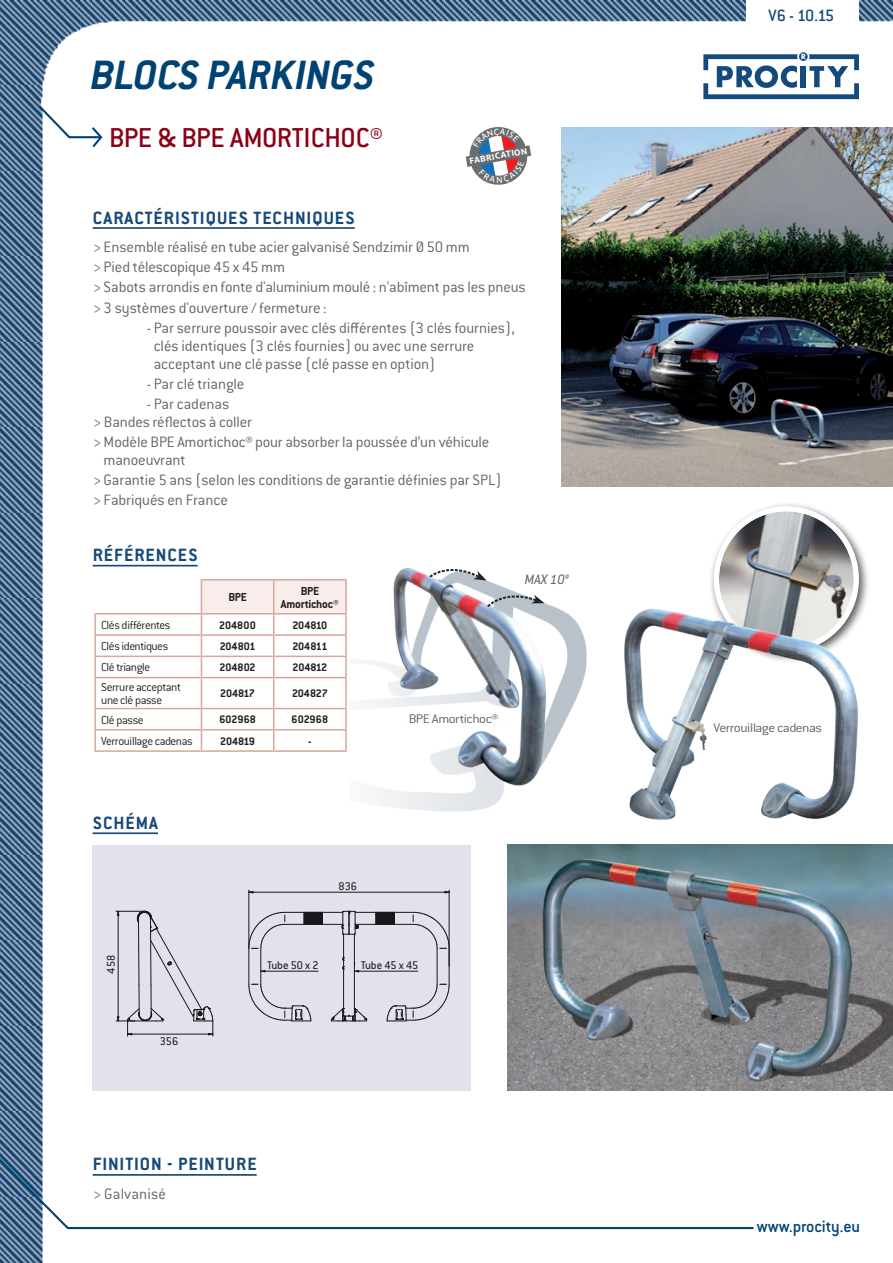
<style>
.page{position:relative;width:893px;height:1263px;background:#fff}
.page>*{position:absolute;margin:0;border:0;box-sizing:border-box;transform-origin:0 0}
.t1{font:italic 700 45px "Conduit ITC Pro";color:#004372}
.t2{font:500 30px "Conduit ITC Pro";letter-spacing:-.01em;color:#8a0116}
.t3{font:700 19.5px "Conduit ITC Pro";letter-spacing:.05em;color:#16497a}
.t4{font:500 18px "Conduit ITC Pro";letter-spacing:-.01em;color:#004372}
.t5{font:500 18px "Conduit ITC Pro";color:#16497a}
.t6{font:300 16.5px/20.1px "Conduit ITC Pro";letter-spacing:-.005em;color:#636366}
.t7{font:italic 15px "Conduit ITC Pro";color:#69696c}
.t8{font:300 13.65px "Conduit ITC Pro";letter-spacing:-.035em;color:#636366;scale:1.1 1}
.t9{font:300 12.75px/13.5px "Conduit ITC Pro";letter-spacing:-.035em;color:#231f20}
.t10{font:700 12.75px/12.8px "Conduit ITC Pro";letter-spacing:-.025em;color:#231f20;text-align:center}
.t11{font:12.3px "Conduit ITC Pro";color:#1a171b}
.t12{font:700 12px "Conduit ITC Pro";color:#231f20}
.t13{font:700 8.4px "Parisine";color:#fff}
</style>
<div class="page">
<img style="left:0;top:0;width:893px;height:1263px">
<hr style="left:67px;top:1227px;width:686px;height:2px;background:#004372">
<svg style="left:0;top:1156px;width:71px;height:75px"></svg>
<svg style="left:703px;top:52px;width:156px;height:47px"></svg>
<img style="left:349px;top:554px;width:251px;height:269px">
<svg style="left:486px;top:589px;width:58px;height:19px"></svg>
<svg style="left:428px;top:561px;width:59px;height:19px"></svg>
<hr style="left:93px;top:1174px;width:164px;height:2px;background:#16497a">
<hr style="left:93px;top:227px;width:262px;height:2px;background:#16497a">
<hr style="left:69px;top:136px;width:32px;height:2px;background:#004372">
<svg style="left:37px;top:103px;width:36px;height:38px"></svg>
<svg style="left:90px;top:125px;width:14px;height:25px"></svg>
<img style="left:507px;top:845px;width:386px;height:245px">
<img style="left:561px;top:128px;width:332px;height:359px">
<div style="left:746px;top:0;width:113px;height:29px;background:#fff"></div>
<hr style="left:93px;top:565px;width:105px;height:1px;background:#16497a">
<hr style="left:201px;top:579px;width:73px;height:1px;background:#d8a69b">
<hr style="left:274px;top:579px;width:73px;height:1px;background:#d8a69b">
<hr style="left:345px;top:580px;width:2px;height:33px;background:#d8a69b">
<hr style="left:274px;top:613px;width:73px;height:1px;background:#d8a69b">
<hr style="left:345px;top:614px;width:2px;height:20px;background:#d8a69b">
<hr style="left:274px;top:634px;width:73px;height:2px;background:#d8a69b">
<hr style="left:345px;top:636px;width:2px;height:20px;background:#d8a69b">
<hr style="left:274px;top:656px;width:73px;height:1px;background:#d8a69b">
<hr style="left:345px;top:657px;width:2px;height:20px;background:#d8a69b">
<hr style="left:201px;top:677px;width:73px;height:1px;background:#d8a69b">
<hr style="left:274px;top:677px;width:73px;height:1px;background:#d8a69b">
<hr style="left:273px;top:678px;width:1px;height:30px;background:#d8a69b">
<hr style="left:345px;top:678px;width:2px;height:30px;background:#d8a69b">
<hr style="left:201px;top:708px;width:73px;height:1px;background:#d8a69b">
<hr style="left:274px;top:708px;width:73px;height:1px;background:#d8a69b">
<hr style="left:345px;top:709px;width:2px;height:20px;background:#d8a69b">
<hr style="left:201px;top:729px;width:73px;height:1px;background:#d8a69b">
<hr style="left:274px;top:729px;width:73px;height:1px;background:#d8a69b">
<svg style="left:273px;top:709px;width:1px;height:41px"></svg>
<hr style="left:345px;top:730px;width:2px;height:20px;background:#d8a69b">
<hr style="left:201px;top:750px;width:73px;height:2px;background:#d8a69b">
<hr style="left:274px;top:750px;width:73px;height:2px;background:#d8a69b">
<hr style="left:94px;top:613px;width:107px;height:1px;background:#d8a69b">
<hr style="left:94px;top:614px;width:2px;height:20px;background:#d8a69b">
<hr style="left:94px;top:634px;width:107px;height:2px;background:#d8a69b">
<hr style="left:94px;top:636px;width:2px;height:20px;background:#d8a69b">
<hr style="left:94px;top:656px;width:107px;height:1px;background:#d8a69b">
<hr style="left:94px;top:657px;width:2px;height:20px;background:#d8a69b">
<svg style="left:201px;top:580px;width:145px;height:97px"></svg>
<hr style="left:94px;top:677px;width:107px;height:1px;background:#d8a69b">
<hr style="left:94px;top:678px;width:2px;height:30px;background:#d8a69b">
<hr style="left:201px;top:678px;width:1px;height:30px;background:#d8a69b">
<hr style="left:94px;top:708px;width:107px;height:1px;background:#d8a69b">
<hr style="left:94px;top:709px;width:2px;height:20px;background:#d8a69b">
<hr style="left:94px;top:729px;width:107px;height:1px;background:#d8a69b">
<hr style="left:94px;top:730px;width:2px;height:20px;background:#d8a69b">
<svg style="left:201px;top:709px;width:1px;height:41px"></svg>
<hr style="left:94px;top:750px;width:107px;height:2px;background:#d8a69b">
<div style="left:93px;top:845px;width:378px;height:246px;background:#e1e2eb"></div>
<hr style="left:93px;top:832px;width:65px;height:2px;background:#16497a">
<div style="left:708px;top:501px;width:162px;height:162px;background:#231f20;opacity:.75"></div>
<img style="left:719px;top:511px;width:135px;height:136px;border-radius:68px">
<div style="left:714px;top:506px;width:145px;height:146px;border:5px solid #fff;border-radius:50%"></div>
<img style="left:598px;top:592px;width:282px;height:261px">
<hr style="left:343px;top:934px;width:1px;height:82px;background:#1a171b">
<hr style="left:354px;top:934px;width:1px;height:82px;background:#1a171b">
<svg style="left:331px;top:1007px;width:36px;height:14px"></svg>
<svg style="left:387px;top:984px;width:63px;height:37px"></svg>
<hr style="left:437px;top:948px;width:1px;height:36px;background:#1a171b">
<hr style="left:449px;top:948px;width:1px;height:36px;background:#1a171b">
<hr style="left:260px;top:948px;width:1px;height:36px;background:#1a171b">
<hr style="left:248px;top:948px;width:1px;height:36px;background:#1a171b">
<svg style="left:248px;top:984px;width:63px;height:37px"></svg>
<svg style="left:343px;top:957px;width:2px;height:13px"></svg>
<svg style="left:248px;top:911px;width:201px;height:38px"></svg>
<hr style="left:249px;top:890px;width:1px;height:58px;background:#1a171b">
<hr style="left:449px;top:890px;width:1px;height:76px;background:#1a171b">
<hr style="left:249px;top:892px;width:200px;height:1px;background:#1a171b">
<svg style="left:116px;top:911px;width:98px;height:125px"></svg>
<hr style="left:128px;top:1034px;width:85px;height:1px;background:#1a171b">
<hr style="left:264px;top:971px;width:54px;height:1px;background:#1a171b">
<svg style="left:354px;top:962px;width:5px;height:10px"></svg>
<hr style="left:358px;top:971px;width:60px;height:1px;background:#1a171b">
<div style="left:304px;top:912px;width:18px;height:12px;background:#1a171b"></div>
<div style="left:376px;top:912px;width:18px;height:12px;background:#1a171b"></div>
<svg style="left:466px;top:125px;width:65px;height:62px"></svg>
<h1 class="t1" style="left:91px;top:49px;width:286px">BLOCS PARKINGS</h1>
<h2 class="t2" style="left:109px;top:121px;width:275px">BPE &amp; BPE Amortichoc®</h2>
<p class="t13" style="left:469px;top:156px;width:60px;rotate:-10deg">FABRICATION</p>
<p class="t3" style="left:93px;top:206px;width:264px">CARACTÉRISTIQUES TECHNIQUES</p>
<p class="t6" style="left:93px;top:237px;width:435px">&gt; Ensemble réalisé en tube acier galvanisé Sendzimir Ø 50 mm<br>&gt; Pied télescopique 45 x 45 mm<br>&gt; Sabots arrondis en fonte d'aluminium moulé : n'abîment pas les pneus &gt; 3 systèmes d'ouverture / fermeture :</p>
<p class="t6" style="left:154px;top:319px;width:363px;line-height:18px;text-indent:-7px">- Par serrure poussoir avec clés différentes (3 clés fournies), clés identiques (3 clés fournies) ou avec une serrure acceptant une clé passe (clé passe en option)</p>
<p class="t6" style="left:147px;top:374px;width:99px">- Par clé triangle</p>
<p class="t6" style="left:93px;top:395px;width:161px;line-height:18px;text-indent:54px">- Par cadenas<br>&gt; Bandes réflectos à coller</p>
<p class="t6" style="left:104px;top:433px;width:387px;line-height:18px;text-indent:-11px">&gt; Modèle BPE Amortichoc® pour absorber la poussée d’un véhicule manoeuvrant</p>
<p class="t6" style="left:93px;top:470px;width:411px">&gt; Garantie 5 ans (selon les conditions de garantie définies par SPL) &gt; Fabriqués en France</p>
<p class="t3" style="left:93px;top:544px;width:96px">RÉFÉRENCES</p>
<p class="t10" style="left:228px;top:591px;width:13px">BPE</p>
<p class="t10" style="left:281px;top:584px;width:59px">BPE<br>AMORTICHOC®</p>
<p class="t9" style="left:101px;top:618px;width:71px">Clés différentes</p>
<p class="t12" style="left:219px;top:618px;width:38px">204800</p>
<p class="t12" style="left:292px;top:618px;width:36px">204810</p>
<p class="t9" style="left:101px;top:639px;width:69px">Clés identiques</p>
<p class="t12" style="left:220px;top:639px;width:37px">204801</p>
<p class="t12" style="left:292px;top:639px;width:37px">204811</p>
<p class="t9" style="left:101px;top:661px;width:51px">Clé triangle</p>
<p class="t12" style="left:219px;top:660px;width:38px">204802</p>
<p class="t12" style="left:293px;top:660px;width:36px">204812</p>
<p class="t9" style="left:101px;top:680px;width:81px">Serrure acceptant une clé passe</p>
<p class="t12" style="left:220px;top:687px;width:36px">204817</p>
<p class="t12" style="left:292px;top:687px;width:37px">204827</p>
<p class="t9" style="left:101px;top:713px;width:44px">Clé passe</p>
<p class="t12" style="left:219px;top:713px;width:38px">602968</p>
<p class="t12" style="left:292px;top:713px;width:38px">602968</p>
<p class="t9" style="left:101px;top:734px;width:93px">Verrouillage cadenas</p>
<p class="t12" style="left:220px;top:734px;width:36px">204819</p>
<p class="t12" style="left:308px;top:734px;width:5px">-</p>
<p class="t3" style="left:93px;top:811px;width:67px">SCHÉMA</p>
<p class="t11" style="left:339px;top:879px;width:20px">836</p>
<p class="t8" style="left:409px;top:711px;width:83px">BPE Amortichoc®</p>
<p class="t11" style="left:104px;top:973px;width:20px;rotate:-90deg">458</p>
<p class="t11" style="left:267px;top:958px;width:53px">Tube 50 x 2</p>
<p class="t11" style="left:361px;top:958px;width:59px">Tube 45 x 45</p>
<p class="t11" style="left:160px;top:1035px;width:20px">356</p>
<p class="t7" style="left:525px;top:571px;width:45px">max 10°</p>
<p class="t3" style="left:93px;top:1153px;width:165px">FINITION - PEINTURE</p>
<p class="t6" style="left:93px;top:1184px;width:75px">&gt; Galvanisé</p>
<p class="t5" style="left:769px;top:5px;width:67px">V6 - 10.15</p>
<p class="t8" style="left:714px;top:721px;width:100px">Verrouillage cadenas</p>
<p class="t4" style="left:757px;top:1216px;width:105px">www.procity.eu</p>
</div>
